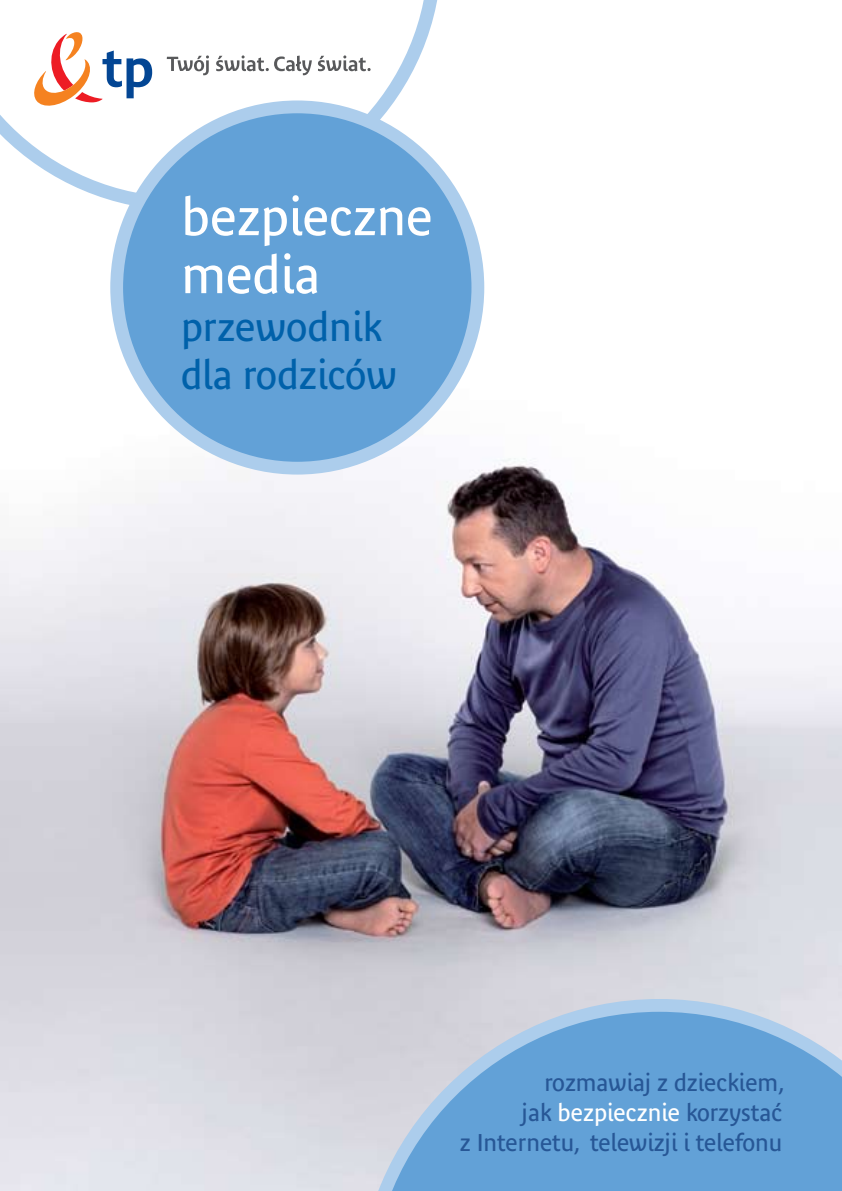
<style>
.page{position:relative;width:842px;height:1191px;background:#fff}
.page>*{position:absolute;margin:0;border:0;box-sizing:border-box;transform-origin:0 0}
.t1{font:52px/58px "Bienvenue TP";color:#fff}
.t2{font:40px/48px "Bienvenue TP";color:#0061aa}
.t3{font:24px/30px "Bienvenue TP";color:#275796;text-align:right}
.s1{color:#fff}
</style>
<div class="page">
<img style="left:0;top:169px;width:842px;height:1022px">
<svg style="left:358px;top:999px;width:484px;height:192px;background:#83b0da"></svg>
<svg style="left:0;top:0;width:442px;height:210px"></svg>
<svg style="left:31px;top:32px;width:121px;height:77px"></svg>
<svg style="left:167px;top:55px;width:204px;height:20px"></svg>
<div style="left:117px;top:107px;width:361px;height:361px;background:#62a1d7;border-radius:50%"></div>
<div style="left:110px;top:100px;width:374px;height:374px;border:13px solid #accdec;border-radius:50%"></div>
<h1 class="t1" style="left:181px;top:188px;width:253px">bezpieczne media</h1>
<h2 class="t2" style="left:181px;top:303px;width:217px">przewodnik dla rodziców</h2>
<p class="t3" style="left:460px;top:1067px;width:326px">rozmawiaj z dzieckiem,<br>jak <span class="s1">bezpiecznie</span> korzystać<br>z Internetu, telewizji i telefonu</p>
</div>
